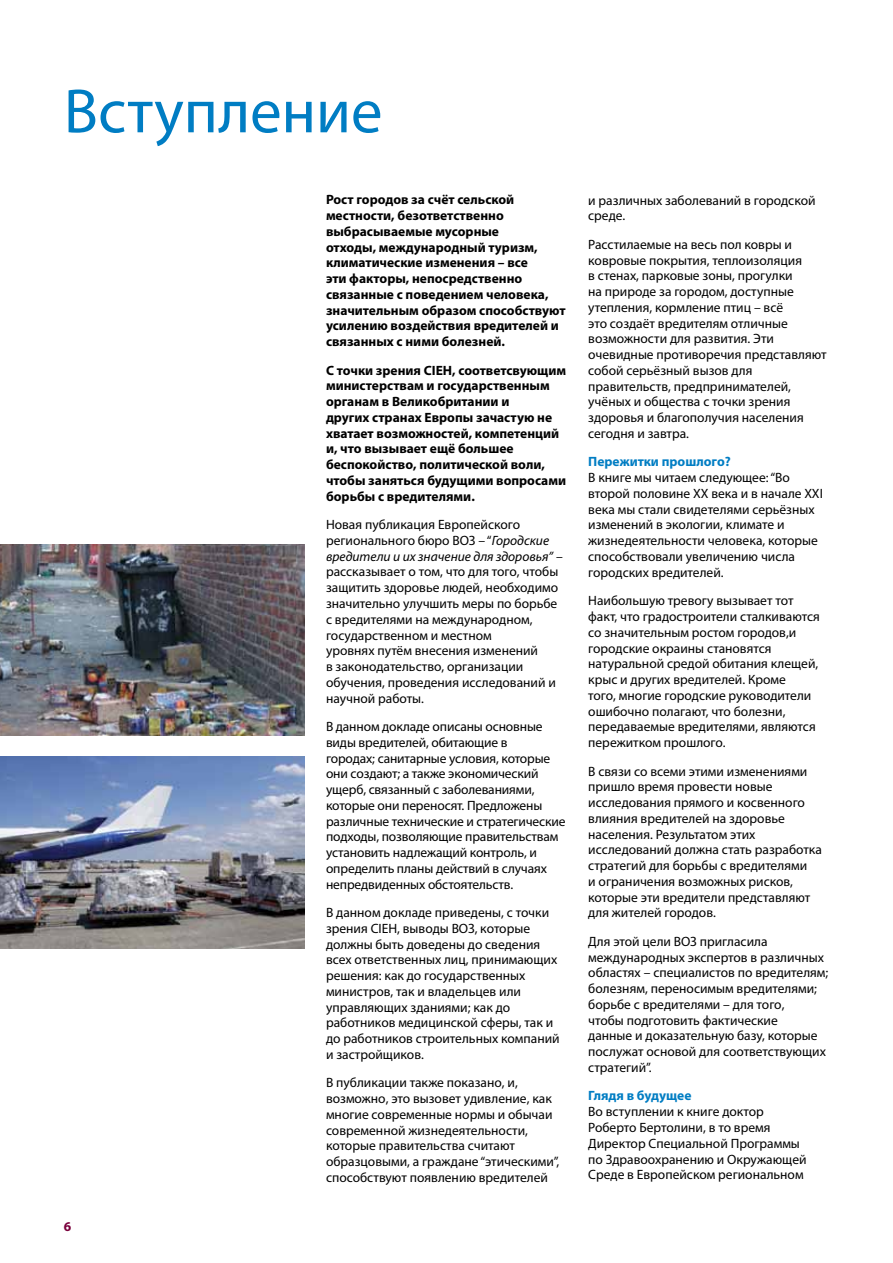
<style>
.page{position:relative;width:893px;height:1263px;background:#fff}
.page>*{position:absolute;margin:0;border:0;box-sizing:border-box;transform-origin:0 0}
.t1{font:63px "Myriad Pro";color:#007dc3}
.t2{font:13.5px/15.8px "Myriad Pro";color:#000}
.t3{font:700 13.5px/15.8px "Myriad Pro";color:#000}
.t4{font:700 13.5px "Myriad Pro";color:#007dc3}
.t5{font:700 13.5px "Myriad Pro";color:#7a003c}
.s1{font-style:italic}
</style>
<div class="page">
<img style="left:0;top:544px;width:305px;height:192px">
<img style="left:0;top:757px;width:305px;height:191px">
<h1 class="t1" style="left:64px;top:72px;width:320px">Вступление</h1>
<p class="t5" style="left:64px;top:1217px;width:9px">6</p>
<p class="t3" style="left:326px;top:191px;width:241px">Рост городов за счёт сельской местности, безответственно выбрасываемые мусорные<br>отходы, международный туризм, климатические изменения – все<br>эти факторы, непосредственно связанные с поведением человека, значительным образом способствуют усилению воздействия вредителей и связанных с ними болезней.</p>
<p class="t3" style="left:326px;top:362px;width:242px">С точки зрения CIEH, соответсвующим министерствам и государственным органам в Великобритании и<br>других странах Европы зачастую не хватает возможностей, компетенций и, что вызывает ещё большее беспокойство, политической воли, чтобы заняться будущими вопросами борьбы с вредителями.</p>
<p class="t2" style="left:326px;top:517px;width:238px">Новая публикация Европейского регионального бюро ВОЗ – “<span class="s1">Городские вредители и их значение для здоровья”</span> – рассказывает о том, что для того, чтобы защитить здоровье людей, необходимо значительно улучшить меры по борьбе с вредителями на международном, государственном и местном<br>уровнях путём внесения изменений<br>в законодательство, организации обучения, проведения исследований и научной работы.</p>
<p class="t2" style="left:326px;top:718px;width:241px">В данном докладе описаны основные виды вредителей, обитающие в<br>городах; санитарные условия, которые они создают; а также экономический ущерб, связанный с заболеваниями, которые они переносят. Предложены различные технические и стратегические подходы, позволяющие правительствам установить надлежащий контроль, и определить планы действий в случаях непредвиденных обстоятельств.</p>
<p class="t2" style="left:326px;top:904px;width:235px">В данном докладе приведены, с точки зрения CIEH, выводы ВОЗ, которые должны быть доведены до сведения всех ответственных лиц, принимающих решения: как до государственных министров, так и владельцев или управляющих зданиями; как до работников медицинской сферы, так и до работников строительных компаний и застройщиков.</p>
<p class="t2" style="left:326px;top:1075px;width:235px">В публикации также показано, и, возможно, это вызовет удивление, как многие современные нормы и обычаи современной жизнедеятельности, которые правительства считают образцовыми, а граждане “этическими”, способствуют появлению вредителей</p>
<p class="t2" style="left:588px;top:192px;width:229px">и различных заболеваний в городской среде.</p>
<p class="t2" style="left:588px;top:236px;width:240px">Расстилаемые на весь пол ковры и ковровые покрытия, теплоизоляция<br>в стенах, парковые зоны, прогулки<br>на природе за городом, доступные утепления, кормление птиц – всё<br>это создаёт вредителям отличные возможности для развития. Эти очевидные противоречия представляют собой серьёзный вызов для правительств, предпринимателей, учёных и общества с точки зрения здоровья и благополучия населения сегодня и завтра.</p>
<p class="t4" style="left:588px;top:453px;width:144px">Пережитки прошлого?</p>
<p class="t2" style="left:588px;top:470px;width:236px">В книге мы читаем следующее: “Во второй половине XX века и в начале XXI века мы стали свидетелями серьёзных изменений в экологии, климате и жизнедеятельности человека, которые способствовали увеличению числа городских вредителей.</p>
<p class="t2" style="left:588px;top:593px;width:233px">Наибольшую тревогу вызывает тот факт, что градостроители сталкиваются со значительным ростом городов,и городские окраины становятся натуральной средой обитания клещей, крыс и других вредителей. Кроме<br>того, многие городские руководители ошибочно полагают, что болезни, передаваемые вредителями, являются пережитком прошлого.</p>
<p class="t2" style="left:588px;top:763px;width:235px">В связи со всеми этими изменениями пришло время провести новые исследования прямого и косвенного влияния вредителей на здоровье населения. Результатом этих исследований должна стать разработка стратегий для борьбы с вредителями<br>и ограничения возможных рисков, которые эти вредители представляют для жителей городов.</p>
<p class="t2" style="left:588px;top:933px;width:242px">Для этой цели ВОЗ пригласила международных экспертов в различных областях – специалистов по вредителям; болезням, переносимым вредителями; борьбе с вредителями – для того,<br>чтобы подготовить фактические<br>данные и доказательную базу, которые послужат основой для соответствующих стратегий”.</p>
<p class="t4" style="left:588px;top:1087px;width:105px">Глядя в будущее</p>
<p class="t2" style="left:588px;top:1103px;width:220px">Во вступлении к книге доктор<br>Роберто Бертолини, в то время<br>Директор Специальной Программы по Здравоохранению и Окружающей<br>Среде в Европейском региональном</p>
</div>
